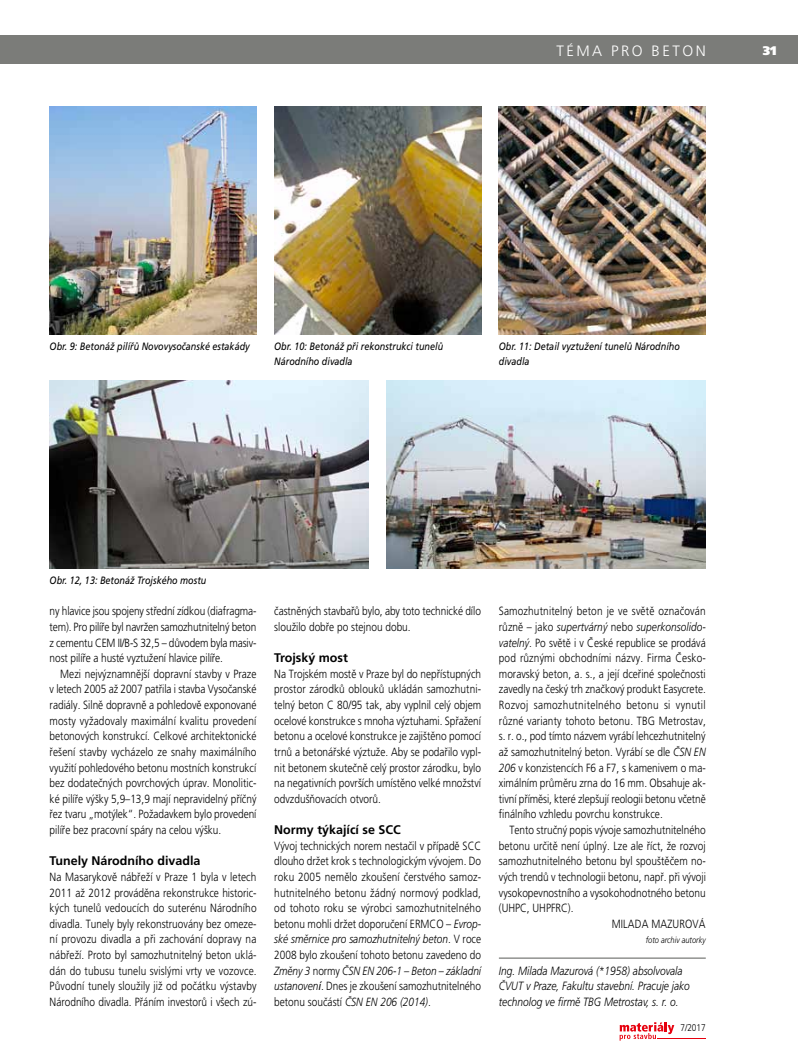
<style>
.page{position:relative;width:798px;height:1063px;background:#fff}
.page>*{position:absolute;margin:0;border:0;box-sizing:border-box;transform-origin:0 0}
.t1{font:15px "Frutiger CE Light";letter-spacing:.165em;color:#fff}
.t2{font:700 12.5px "Frutiger CE";color:#000}
.t3{font:900 12.5px "Frutiger CE Ultra";color:#fff}
.t4{font:italic 12px/15.6px "Frutiger CE Light";color:#000;scale:.85 1}
.t5{font:11.88px/15.6px "Frutiger CE Light";color:#000;text-align:justify;scale:.85 1}
.t6{font:italic 10.62px/15.6px "Frutiger CE";color:#000;scale:.85 1}
.t7{font:9.75px "Frutiger CE Light";color:#000;scale:.85 1}
.t8{font:italic 8.75px "Frutiger CE Light";color:#000;scale:.85 1}
.s1{font-style:italic}
.s2{font-family:"Frutiger CE";font-style:italic}
</style>
<div class="page">
<svg style="left:619px;top:1022px;width:55px;height:19px"></svg>
<hr style="left:657px;top:1039px;width:48px;height:1px;background:#e7000e">
<div style="left:0;top:35px;width:797px;height:29px;background:#7b7c79"></div>
<hr style="left:498px;top:958px;width:207px;height:1px;background:#7b7c79">
<img style="left:50px;top:106px;width:206px;height:228px">
<img style="left:274px;top:106px;width:207px;height:228px">
<img style="left:498px;top:106px;width:207px;height:228px">
<img style="left:386px;top:381px;width:319px;height:187px">
<img style="left:50px;top:381px;width:319px;height:187px">
<p class="t1" style="left:556px;top:42px;width:151px">Téma pro bet on</p>
<p class="t3" style="left:762px;top:43px;width:15px">31</p>
<p class="t6" style="left:50px;top:338px;width:237px">Obr. 9: Betonáž pilířů Novovysočanské estakády</p>
<p class="t6" style="left:274px;top:338px;width:200px">Obr. 10: Betonáž při rekonstrukci tunelů<br>Národního divadla</p>
<p class="t6" style="left:498px;top:338px;width:214px">Obr. 11: Detail vyztužení tunelů Národního divadla</p>
<p class="t6" style="left:50px;top:573px;width:186px">Obr. 12, 13: Betonáž Trojského mostu</p>
<p class="t5" style="left:50px;top:603px;width:245px">ny hlavice jsou spojeny střední zídkou (diafragma&shy;tem). Pro pilíře byl navržen samozhutnitelný beton z cementu CEM II/B-S 32,5 – důvodem byla masiv&shy;nost pilíře a husté vyztužení hlavice pilíře.</p>
<p class="t5" style="left:50px;top:666px;width:245px;text-indent:11px">M ezi nejvýznamnější dopravní stavby v Praze v letech 2005 až 2007 patřila i stavba Vysočanské radiály. Silně dopravně a pohledově exponované mosty vyžadovaly maximální kvalitu provedení betonových konstrukcí. Celkové architektonické řešení stavby vycházelo ze snahy maximálního využití pohledového betonu mostních konstrukcí bez dodatečných povrchových úprav. M onolitic&shy;ké pilíře výšky 5,9–13,9 mají nepravidelný příčný řez tvaru „motýlek“. Požadavkem bylo provedení pilíře bez pracovní spáry na celou výšku.</p>
<p class="t2" style="left:50px;top:854px;width:152px">Tunely Národního divadla</p>
<p class="t5" style="left:50px;top:869px;width:245px">Na M asarykově nábřeží v Praze 1 byla v letech 2011 až 2012 prováděna rekonstrukce historic&shy;kých tunelů vedoucích do suterénu Národního divadla. Tunely byly rekonstruovány bez omeze&shy;ní provozu divadla a při zachování dopravy na nábřeží. Proto byl samozhutnitelný beton uklá&shy;dán do tubusu tunelu svislými vrty ve vozovce.<br>Původní tunely sloužily již od počátku výstavby Národního divadla. Přáním investorů i všech zú-</p>
<p class="t5" style="left:274px;top:603px;width:244px">častněných stavbařů bylo, aby toto technické dílo sloužilo dobře po stejnou dobu.</p>
<p class="t2" style="left:274px;top:651px;width:75px">Trojský most</p>
<p class="t5" style="left:274px;top:666px;width:245px">Na Trojském mostě v Praze byl do nepřístupných prostor zárodků oblouků ukládán samozhutni&shy;telný beton C 80/95 tak, aby vyplnil celý objem ocelové konstrukce s mnoha výztuhami. Spřažení betonu a ocelové konstrukce je zajištěno pomocí trnů a betonářské výztuže. Aby se podařilo vypl&shy;nit betonem skutečně celý prostor zárodku, bylo na negativních površích umístěno velké množství odvzdušňovacích otvorů.</p>
<p class="t2" style="left:274px;top:823px;width:128px">Normy týkající se SCC</p>
<p class="t5" style="left:274px;top:838px;width:245px">Vývoj technických norem nestačil v případě SCC dlouho držet krok s technologickým vývojem. Do roku 2005 nemělo zkoušení čerstvého samoz&shy;hutnitelného betonu žádný normový podklad, od tohoto roku se výrobci samozhutnitelného betonu mohli držet doporučení ERM CO – <span class="s1">Evrop&shy;ské směrnice pro samozhutnitelný beton</span>. V roce 2008 bylo zkoušení tohoto betonu zavedeno do <span class="s1">Změny 3</span> normy <span class="s1">ČSN EN 206-1 – Beton – základní ustanoven</span><span class="s2">í</span>. Dnes je zkoušení samozhutnitelného betonu součástí <span class="s1">ČSN EN 206 (2014)</span>.</p>
<p class="t5" style="left:498px;top:603px;width:245px">Samozhutnitelný beton je ve světě označován různě – jako <span class="s1">supertvárný</span> nebo <span class="s1">superkonsolido&shy;vatelný</span>. Po světě i v České republice se prodává pod různými obchodními názvy. Firma Česko&shy;moravský beton, a. s., a její dceřiné společnosti zavedly na český trh značkový produkt -Easycrete.<br>Rozvoj samozhutnitelného betonu si vynutil různé varianty tohoto betonu. TBG M etrostav, s. r. o., pod tímto názvem vyrábí lehcezhutnitelný až samozhutnitelný beton. Vyrábí se dle <span class="s1">ČSN EN 206</span> v konzistencích F6 a F7, s kamenivem o ma&shy;ximálním průměru zrna do 16 mm. Obsahuje ak&shy;tivní příměsi, které zlepšují reologii betonu včetně finálního vzhledu povrchu konstrukce.</p>
<p class="t5" style="left:509px;top:822px;width:232px">Tento stručný popis vývoje samozhutnitelného</p>
<p class="t5" style="left:498px;top:838px;width:245px">betonu určitě není úplný. Lze ale říct, že rozvoj</p>
<p class="t5" style="left:498px;top:853px;width:245px">samozhutnitelného betonu byl spouštěčem no-</p>
<p class="t5" style="left:498px;top:869px;width:245px">vých trendů v technologii betonu, např. při vývoji</p>
<p class="t5" style="left:498px;top:885px;width:245px">vysokopevnostního a vysokohodnotného betonu</p>
<p class="t5" style="left:498px;top:900px;width:89px">(UHPC, UHPFRC).</p>
<p class="t5" style="left:611px;top:916px;width:112px">M ILADA MAZUROVÁ</p>
<p class="t8" style="left:645px;top:935px;width:72px">foto archiv autorky</p>
<p class="t4" style="left:498px;top:963px;width:226px">Ing. Milada Mazurová (*1958) absolvovala<br>ČVUT v Praze, Fakultu stavební. Pracuje jako technolog ve firmě TBG Metrostav, s. r. o.</p>
<p class="t7" style="left:680px;top:1022px;width:31px">7/2017</p>
</div>
